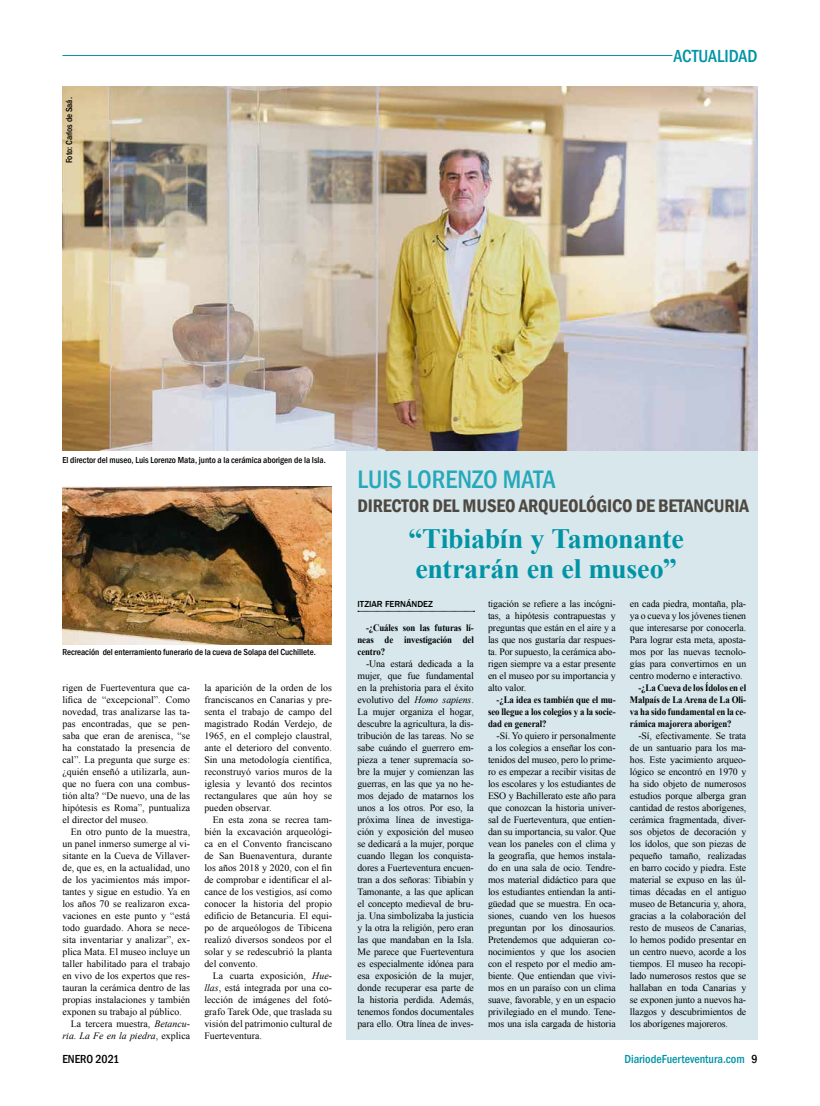
<style>
.page{position:relative;width:820px;height:1106px;background:#fff}
.page>*{position:absolute;margin:0;border:0;box-sizing:border-box;transform-origin:0 0}
.t1{font:700 28px/30px "Times New Roman";letter-spacing:-.01em;color:#0094a6}
.t2{font:500 condensed 26px "Franklin Gothic";color:#26a8bb}
.t3{font:600 condensed 18.7px "Franklin Gothic";letter-spacing:-.01em;color:#4e4842}
.t4{font:500 condensed 18px "Franklin Gothic";color:#0094a6}
.t5{font:500 condensed 12px "Franklin Gothic";color:#0094a6}
.t6{font:500 condensed 12px "Franklin Gothic";color:#000}
.t7{font:9.8px/12px "Times New Roman";letter-spacing:.005em;color:#000;text-align:justify}
.t8{font:700 9.8px/12px "Times New Roman";letter-spacing:-.01em;color:#000;text-align:justify;scale:.9 1}
.t9{font:italic 9.8px "Times New Roman";letter-spacing:.005em;color:#000}
.t10{font:500 condensed 9px "Franklin Gothic";color:#000}
.t11{font:500 9px "Franklin Gothic";color:#000}
.s1{font-style:italic}
.s2{font-style:normal}
.s3{color:#000}
</style>
<div class="page">
<div style="left:346px;top:420px;width:411px;height:620px;background:#d7e7eb"></div>
<img style="left:62px;top:87px;width:695px;height:364px">
<svg style="left:357px;top:611px;width:117px;height:1px"></svg>
<hr style="left:62px;top:55px;width:610px;height:1px;background:#0094a6">
<img style="left:62px;top:487px;width:270px;height:157px">
<p class="t10" style="left:63px;top:163px;width:68px;rotate:-90deg">Foto: Carlos de Saá.</p>
<h3 class="t4" style="left:673px;top:44px;width:86px">ACTUALIDAD</h3>
<p class="t10" style="left:62px;top:454px;width:265px">El director del museo, Luis Lorenzo Mata, junto a la cerámica aborigen de la Isla.</p>
<p class="t10" style="left:62px;top:646px;width:255px">Recreación del enterramiento funerario de la cueva de Solapa del Cuchillete.</p>
<p class="t7" style="left:62px;top:681px;width:129px">rigen de Fuerteventura que ca&shy;lifica de “excepcional”. Como novedad, tras analizarse las ta&shy;pas encontradas, que se pen&shy;saba que eran de arenisca, “se ha constatado la presencia de cal”. La pregunta que surge es: ¿quién enseñó a utilizarla, aun&shy;que no fuera con una combus&shy;tión alta? “De nuevo, una de las hipótesis es Roma”, puntualiza el director del museo.</p>
<p class="t7" style="left:71px;top:825px;width:121px">En otro punto de la muestra,</p>
<p class="t7" style="left:62px;top:837px;width:129px">un panel inmerso sumerge al vi-</p>
<p class="t7" style="left:62px;top:849px;width:129px">sitante en la Cueva de Villaver-</p>
<p class="t7" style="left:62px;top:861px;width:129px">de, que es, en la actualidad, uno</p>
<p class="t7" style="left:62px;top:873px;width:129px">de los yacimientos más impor-</p>
<p class="t7" style="left:62px;top:885px;width:129px">tantes y sigue en estudio. Ya en</p>
<p class="t7" style="left:62px;top:897px;width:129px">los años 70 se realizaron exca-</p>
<p class="t7" style="left:62px;top:909px;width:129px">vaciones en este punto y “está</p>
<p class="t7" style="left:62px;top:921px;width:129px">todo guardado. Ahora se nece-</p>
<p class="t7" style="left:62px;top:933px;width:129px">sita inventariar y analizar”, ex-</p>
<p class="t7" style="left:62px;top:945px;width:129px">plica Mata. El museo incluye un</p>
<p class="t7" style="left:62px;top:957px;width:129px">taller habilitado para el trabajo</p>
<p class="t7" style="left:62px;top:969px;width:129px">en vivo de los expertos que res-</p>
<p class="t7" style="left:62px;top:981px;width:129px">tauran la cerámica dentro de las</p>
<p class="t7" style="left:62px;top:993px;width:129px">propias instalaciones y también</p>
<p class="t7" style="left:62px;top:1005px;width:121px">exponen su trabajo al público.</p>
<p class="t7" style="left:71px;top:1017px;width:121px">La tercera muestra, <span class="s1">Betancu-</span></p>
<p class="t9" style="left:62px;top:1028px;width:129px">ria. La Fe en la piedra<span class="s2">, explica</span></p>
<p class="t7" style="left:204px;top:681px;width:129px">la aparición de la orden de los franciscanos en Canarias y pre&shy;senta el trabajo de campo del magistrado Rodán Verdejo, de 1965, en el complejo claustral, ante el deterioro del convento.<br>Sin una metodología científica, reconstruyó varios muros de la iglesia y levantó dos recintos rectangulares que aún hoy se pueden observar.</p>
<p class="t7" style="left:204px;top:813px;width:129px;text-indent:9px">En esta zona se recrea tam&shy;bién la excavación arqueológi&shy;ca en el Convento franciscano de San Buenaventura, durante los años 2018 y 2020, con el fin de comprobar e identificar el al&shy;cance de los vestigios, así como conocer la historia del propio edificio de Betancuria. El equi&shy;po de arqueólogos de Tibicena realizó diversos sondeos por el solar y se redescubrió la planta del convento.</p>
<p class="t7" style="left:204px;top:969px;width:129px;text-indent:9px">La cuarta exposición, <span class="s1">Hue&shy;llas</span>, está integrada por una co&shy;lección de imágenes del fotó&shy;grafo Tarek Ode, que traslada su visión del patrimonio cultural de Fuerteventura.</p>
<h2 class="t2" style="left:357px;top:462px;width:199px">LUIS LORENZO MATA</h2>
<h3 class="t3" style="left:357px;top:493px;width:393px">DIRECTOR DEL MUSEO ARQUEOLÓGICO DE BETANCURIA</h3>
<h1 class="t1" style="left:408px;top:523px;width:276px">“Tibiabín y Tamonante entrarán en el museo”</h1>
<p class="t7" style="left:488px;top:597px;width:129px">tigación se refiere a las incógni&shy;tas, a hipótesis contrapuestas y preguntas que están en el aire y a las que nos gustaría dar respues&shy;ta. Por supuesto, la cerámica abo&shy;rigen siempre va a estar presente en el museo por su importancia y alto valor.</p>
<p class="t8" style="left:488px;top:693px;width:143px;text-indent:9px">-¿La idea es también que el mu&shy;seo llegue a los colegios y a la socie&shy;dad en general?</p>
<p class="t7" style="left:488px;top:729px;width:129px;text-indent:9px">-Sí. Yo quiero ir personalmente a los colegios a enseñar los con&shy;tenidos del museo, pero lo prime&shy;ro es empezar a recibir visitas de los escolares y los estudiantes de ESO y Bachillerato este año para que conozcan la historia univer&shy;sal de Fuerteventura, que entien&shy;dan su importancia, su valor. Que vean los paneles con el clima y la geografía, que hemos instala&shy;do en una sala de ocio. Tendre&shy;mos material didáctico para que los estudiantes entiendan la anti&shy;güedad que se muestra. En oca&shy;siones, cuando ven los huesos preguntan por los dinosaurios.<br>Pretendemos que adquieran co&shy;nocimientos y que los asocien con el respeto por el medio am&shy;biente. Que entiendan que vivi&shy;mos en un paraíso con un clima suave, favorable, y en un espacio privilegiado en el mundo. Tene&shy;mos una isla cargada de historia</p>
<p class="t11" style="left:357px;top:598px;width:77px">ITZIAR FERNÁNDEZ</p>
<p class="t7" style="left:629px;top:597px;width:118px">en cada piedra, montaña, pla&shy;ya o cueva y los jóvenes tienen que interesarse por conocerla.<br>Para lograr esta meta, aposta&shy;mos por las nuevas tecnolo&shy;gías para convertirnos en un centro moderno e interactivo.</p>
<p class="t8" style="left:629px;top:681px;width:131px;text-indent:9px">-¿La Cueva de los Ídolos en el Malpaís de La Arena de La Oli&shy;va ha sido fundamental en la ce&shy;rámica majorera aborigen?</p>
<p class="t7" style="left:629px;top:729px;width:118px;text-indent:9px">-Sí, efectivamente. Se trata de un santuario para los ma&shy;hos. Este yacimiento arqueo&shy;lógico se encontró en 1970 y ha sido objeto de numerosos estudios porque alberga gran cantidad de restos aborígenes, cerámica fragmentada, diver&shy;sos objetos de decoración y los ídolos, que son piezas de pequeño tamaño, realizadas en barro cocido y piedra. Este material se expuso en las úl&shy;timas décadas en el antiguo museo de Betancuria y, ahora, gracias a la colaboración del resto de museos de Canarias, lo hemos podido presentar en un centro nuevo, acorde a los tiempos. El museo ha recopi&shy;lado numerosos restos que se hallaban en toda Canarias y se exponen junto a nuevos ha&shy;llazgos y descubrimientos de los aborígenes majoreros.</p>
<p class="t8" style="left:357px;top:621px;width:131px;text-indent:9px">-¿Cuáles son las futuras lí&shy;neas de investigación del centro?</p>
<p class="t7" style="left:357px;top:657px;width:118px;text-indent:9px">-Una estará dedicada a la mujer, que fue fundamental en la prehistoria para el éxito evolutivo del <span class="s1">Homo sapiens</span>.<br>La mujer organiza el hogar, descubre la agricultura, la dis&shy;tribución de las tareas. No se sabe cuándo el guerrero em&shy;pieza a tener supremacía so&shy;bre la mujer y comienzan las guerras, en las que ya no he&shy;mos dejado de matarnos los unos a los otros. Por eso, la próxima línea de investiga&shy;ción y exposición del museo se dedicará a la mujer, porque cuando llegan los conquista&shy;dores a Fuerteventura encuen&shy;tran a dos señoras: Tibiabín y Tamonante, a las que aplican el concepto medieval de bru&shy;ja. Una simbolizaba la justicia y la otra la religión, pero eran las que mandaban en la Isla.<br>Me parece que Fuerteventura es especialmente idónea para esa exposición de la mujer, donde recuperar esa parte de la historia perdida. Además, tenemos fondos documentales para ello. Otra línea de inves-</p>
<p class="t6" style="left:62px;top:1050px;width:58px">ENERO 2021</p>
<p class="t5" style="left:624px;top:1050px;width:135px">DiariodeFuerteventura.com <span class="s3">9</span></p>
</div>
